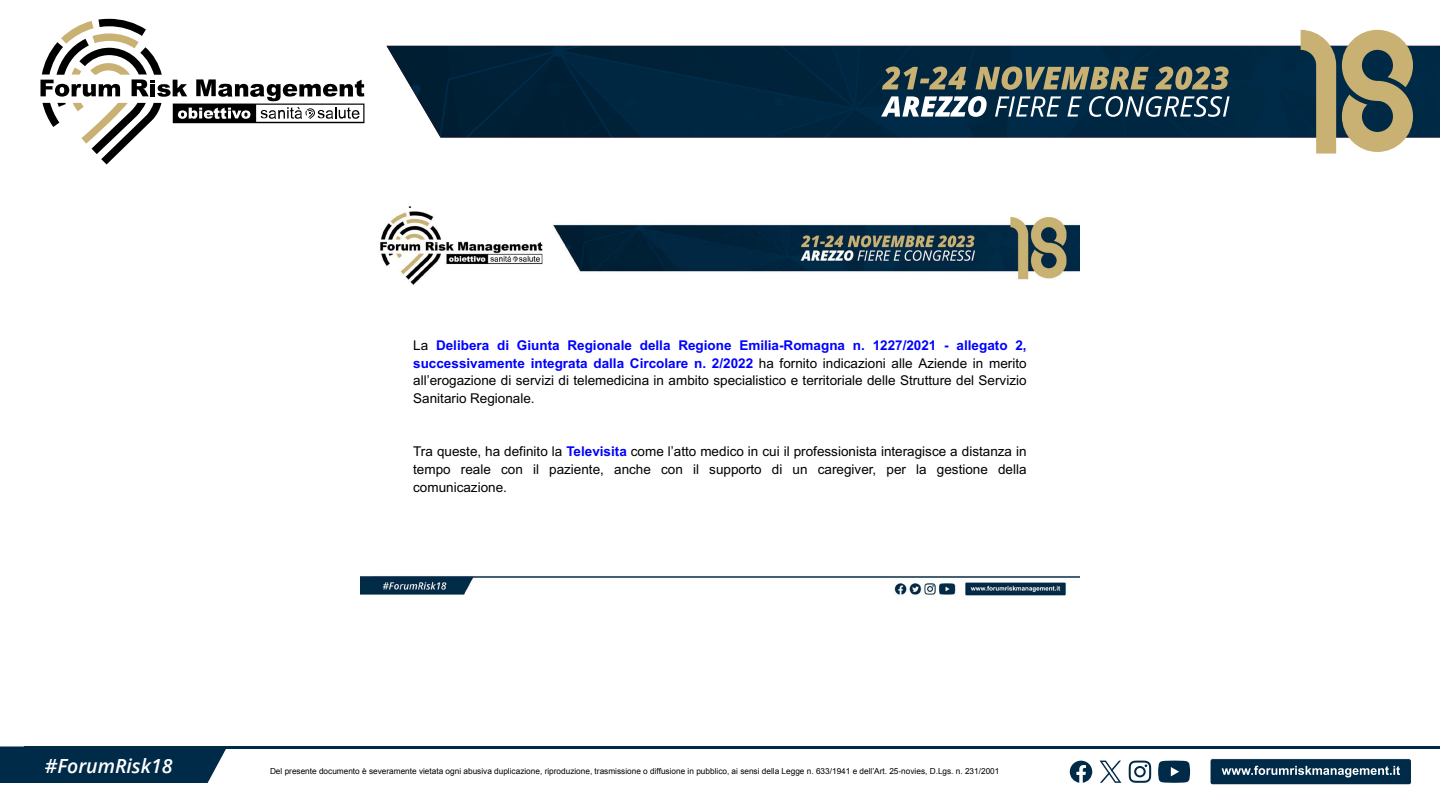
<style>
.page{position:relative;width:1440px;height:810px;background:#fff}
.page>*{position:absolute;margin:0;border:0;box-sizing:border-box;transform-origin:0 0}
.t1{font:italic 600 19.5px "Open Sans";color:#fff}
.t2{font:13.5px/17.8px "Arial";color:#000;text-align:justify}
.t3{font:13.5px "Rockwell";color:#000}
.t4{font:8.25px "Arial";color:#000}
.s1{font-weight:700;color:#00f}
</style>
<div class="page">
<div style="left:0;top:746px;width:226px;height:37px;background:#002b48"></div>
<div style="left:1210px;top:759px;width:201px;height:26px;background:#002b48;border-radius:3px"></div>
<div style="left:1210px;top:758px;width:202px;height:27px;border:1px solid #fff;border-radius:3px"></div>
<svg style="left:1222px;top:766px;width:178px;height:11px"></svg>
<hr style="left:24px;top:746px;width:1416px;height:3px;background:#002b48">
<img style="left:386px;top:46px;width:1054px;height:92px">
<svg style="left:1342px;top:30px;width:71px;height:122px;background:#9a9575"></svg>
<svg style="left:1301px;top:30px;width:35px;height:124px;background:#929074"></svg>
<svg style="left:40px;top:19px;width:324px;height:145px"></svg>
<svg style="left:881px;top:96px;width:349px;height:21px"></svg>
<svg style="left:882px;top:66px;width:347px;height:24px;background:#656c5b"></svg>
<svg style="left:1129px;top:761px;width:22px;height:22px"></svg>
<svg style="left:1158px;top:761px;width:32px;height:22px"></svg>
<svg style="left:1070px;top:761px;width:22px;height:22px"></svg>
<svg style="left:1100px;top:761px;width:21px;height:22px"></svg>
<img style="left:360px;top:211px;width:720px;height:385px">
<p class="t3" style="left:408px;top:196px;width:5px">.</p>
<p class="t2" style="left:413px;top:336px;width:615px">La <span class="s1">Delibera di Giunta Regionale della Regione Emilia-Romagna n. 1227/2021 - allegato 2, successivamente integrata dalla Circolare n. 2/2022</span> ha fornito indicazioni alle Aziende in merito all’erogazione di servizi di telemedicina in ambito specialistico e territoriale delle Strutture del Servizio Sanitario Regionale.</p>
<p class="t2" style="left:413px;top:443px;width:615px;line-height:18px">Tra queste, ha definito la <span class="s1">Televisita</span> come l’atto medico in cui il professionista interagisce a distanza in tempo reale con il paziente, anche con il supporto di un caregiver, per la gestione della comunicazione.</p>
<h1 class="t1" style="left:45px;top:752px;width:129px">#ForumRisk18</h1>
<p class="t4" style="left:270px;top:766px;width:731px">Del presente documento è severamente vietata ogni abusiva duplicazione, riproduzione, trasmissione o diffusione in pubblico, ai sensi della Legge n. 633/1941 e dell’Art. 25-novies, D.Lgs. n. 231/2001</p>
</div>
